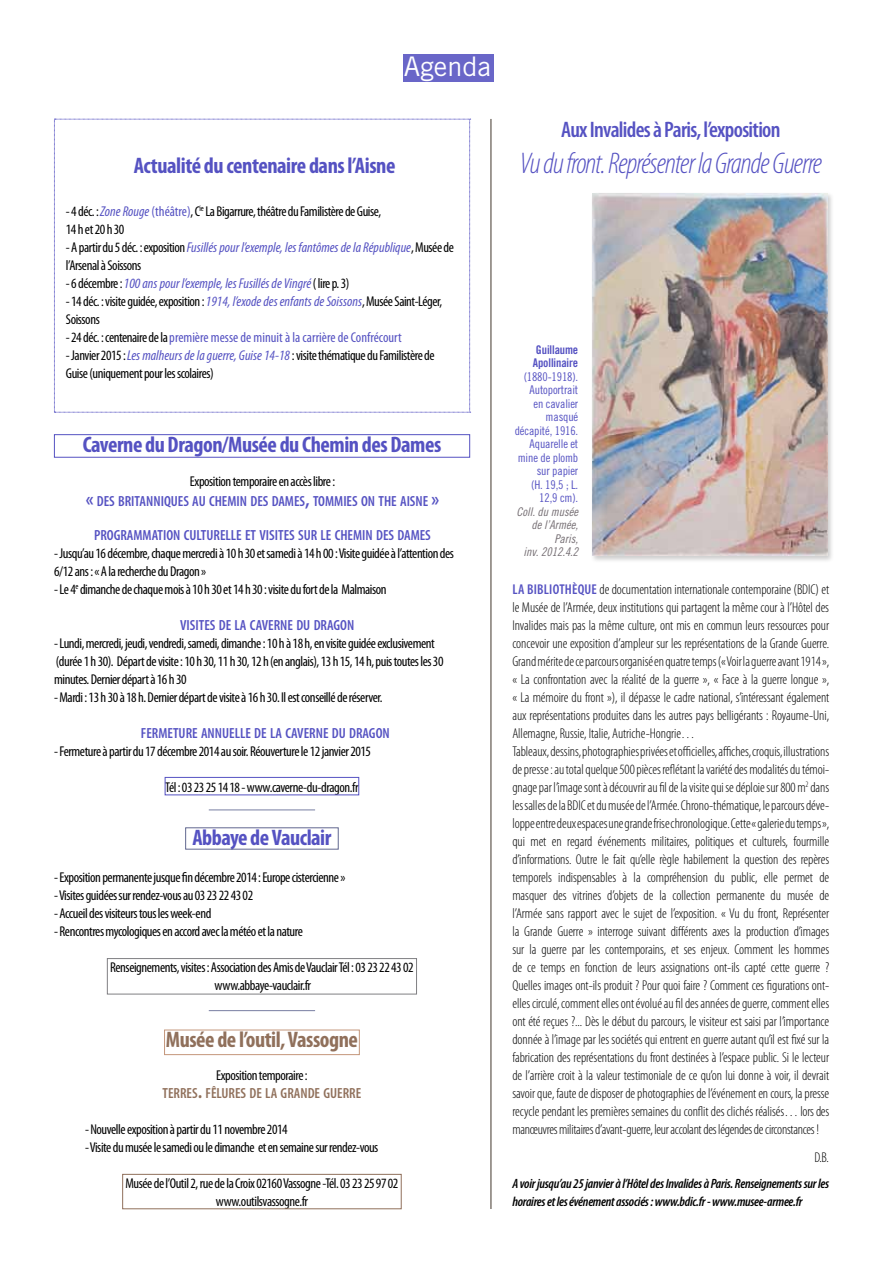
<style>
.page{position:relative;width:893px;height:1263px;background:#fff}
.page>*{position:absolute;margin:0;border:0;box-sizing:border-box;transform-origin:0 0}
.t1{font:italic 300 condensed 30px "Myriad Pro";letter-spacing:-.03em;color:#5552c2}
.t2{font:27px "Trade Gothic";color:#fff}
.t3{font:700 condensed 22.5px "Myriad Pro";letter-spacing:-.02em;color:#5552c2}
.t4{font:600 condensed 22.5px "Myriad Pro";letter-spacing:-.03em;color:#5552c2}
.t5{font:700 condensed 22.5px "Myriad Pro";letter-spacing:-.02em;color:#90705b}
.t6{font:600 condensed 14.7px "Myriad Pro";color:#5552c2}
.t7{font:600 condensed 14.7px "Myriad Pro";color:#90705b}
.t8{font:300 condensed 14.25px/18px "Myriad Pro";letter-spacing:-.005em;color:#000}
.t9{font:condensed 14.25px/18px "Myriad Pro";letter-spacing:-.03em;color:#000}
.t10{font:condensed 14.25px "Myriad Pro";color:#5552c2}
.t11{font:italic condensed 14.25px "Myriad Pro";color:#5552c2}
.t12{font:italic 600 condensed 13.5px/18px "Myriad Pro";letter-spacing:-.02em;color:#000}
.t13{font:12px/13.5px "Trade Gothic LT Std Cn 18";letter-spacing:-.01em;color:#5552c2;text-align:right}
.t14{font:12px/13.5px "Trade Gothic LT Std Cn 18 Obl";color:#756e73;text-align:right}
.t15{font:12px/13.5px "Trade Gothic LT Std Bd Cn 20";letter-spacing:-.01em;color:#5552c2}
.s1{font-style:italic;color:#5552c2}
.s2{color:#5552c2}
.s3{font-style:normal;color:#000}
.s4{color:#000}
.s5{font-size:21px}
.s6{font-weight:600;color:#5552c2}
</style>
<div class="page">
<div style="left:54px;top:434px;width:416px;height:23px;border:1px solid #5552c2"></div>
<div style="left:403px;top:54px;width:90px;height:28px;background:#6966c8"></div>
<div style="left:164px;top:1030px;width:196px;height:25px;border:1px solid #c4977c"></div>
<hr style="left:209px;top:809px;width:106px;height:1px;background:#787ea2">
<hr style="left:209px;top:1010px;width:106px;height:1px;background:#787ea2">
<div style="left:107px;top:958px;width:310px;height:36px;border:1px solid #807f83"></div>
<div style="left:165px;top:777px;width:194px;height:18px;border:1px solid #5552c2"></div>
<hr style="left:491px;top:119px;width:1px;height:1090px;background:#42372c">
<div style="left:122px;top:1174px;width:279px;height:35px;border:1px solid #90705b"></div>
<div style="left:590px;top:192px;width:244px;height:371px;background:#000;opacity:.2"></div>
<img style="left:592px;top:193px;width:235px;height:363px">
<svg style="left:54px;top:119px;width:417px;height:294px"></svg>
<h2 class="t2" style="left:404px;top:50px;width:89px">Agenda</h2>
<h3 class="t3" style="left:134px;top:152px;width:263px">Actualité du centenaire dans l’Aisne</h3>
<p class="t9" style="left:66px;top:202px;width:317px">- 4 déc. : <span class="s1">Zone Rouge</span> <span class="s2">(théâtre)</span>, C<sup>ie</sup> La Bigarrure, théâtre du Familistère de Guise,<br>14 h et 20 h 30</p>
<p class="t9" style="left:66px;top:238px;width:390px">- A partir du 5 déc. : exposition <span class="s1">Fusillés pour l’exemple, les fantômes de la République</span>, Musée de l’Arsenal à Soissons</p>
<p class="t11" style="left:66px;top:275px;width:285px"><span class="s3">- 6 décembre :</span> 100 ans pour l’exemple, les Fusillés de Vingré<span class="s3">( lire p. 3)</span></p>
<p class="t9" style="left:66px;top:292px;width:378px">- 14 déc. : visite guidée, exposition : <span class="s1">1914, l’exode des enfants de Soissons</span>, Musée Saint-Léger,<br>Soissons</p>
<p class="t10" style="left:66px;top:329px;width:337px"><span class="s4">- 24 déc. : centenaire de la</span> première messe de minuit à la carrière de Confrécourt</p>
<p class="t9" style="left:66px;top:346px;width:370px">- Janvier 2015 : <span class="s1">Les malheurs de la guerre, Guise 14-18</span> : visite thématique du Familistère de<br>Guise (uniquement pour les scolaires)</p>
<h3 class="t3" style="left:83px;top:430px;width:360px">Caverne du Dragon/Musée du Chemin des Dames</h3>
<p class="t9" style="left:190px;top:472px;width:147px">Exposition temporaire en accès libre :</p>
<p class="t6" style="left:86px;top:492px;width:355px"><span class="s5">«</span> DES BRITANNIQUES AU CHEMIN DES DAMES<span class="s5">,</span> TOMMIES ON THE AISNE <span class="s5">»</span></p>
<p class="t6" style="left:94px;top:526px;width:338px">PROGRAMMATION CULTURELLE ET VISITES SUR LE CHEMIN DES DAMES</p>
<p class="t9" style="left:54px;top:544px;width:401px">- Jusqu’au 16 décembre, chaque mercredi à 10 h 30 et samedi à 14 h 00 : Visite guidée à l’attention des<br>6/12 ans : « A la recherche du Dragon »</p>
<p class="t9" style="left:54px;top:580px;width:334px">- Le 4<sup>e</sup> dimanche de chaque mois à 10 h 30 et 14 h 30 : visite du fort de la Malmaison</p>
<p class="t6" style="left:180px;top:616px;width:176px">VISITES DE LA CAVERNE DU DRAGON</p>
<p class="t9" style="left:54px;top:634px;width:391px">- Lundi, mercredi, jeudi, vendredi, samedi, dimanche : 10 h à 18 h, en visite guidée exclusivement (durée 1 h 30). Départ de visite : 10 h 30, 11 h 30, 12 h (en anglais), 13 h 15, 14 h, puis toutes les 30 minutes. Dernier départ à 16 h 30</p>
<p class="t9" style="left:54px;top:688px;width:330px">- Mardi : 13 h 30 à 18 h. Dernier départ de visite à 16 h 30. Il est conseillé de réserver.</p>
<p class="t6" style="left:141px;top:724px;width:250px">FERMETURE ANNUELLE DE LA CAVERNE DU DRAGON</p>
<p class="t9" style="left:54px;top:742px;width:318px">- Fermeture à partir du 17 décembre 2014 au soir. Réouverture le 12 janvier 2015</p>
<p class="t9" style="left:165px;top:778px;width:195px">Tél : 03 23 25 14 18 - www.caverne-du-dragon.fr</p>
<h3 class="t3" style="left:192px;top:823px;width:141px">Abbaye de Vauclair</h3>
<p class="t9" style="left:54px;top:868px;width:293px">- Exposition permanente jusque fin décembre 2014 : Europe cistercienne »</p>
<p class="t9" style="left:54px;top:886px;width:200px">- Visites guidées sur rendez-vous au 03 23 22 43 02</p>
<p class="t9" style="left:54px;top:904px;width:159px">- Accueil des visiteurs tous les week-end</p>
<p class="t9" style="left:54px;top:922px;width:250px">- Rencontres mycologiques en accord avec la météo et la nature</p>
<p class="t9" style="left:110px;top:958px;width:305px;text-align:center">Renseignements, visites : Association des Amis de Vauclair Tél : 03 23 22 43 02 www.abbaye-vauclair.fr</p>
<h3 class="t5" style="left:166px;top:1025px;width:194px">Musée de l’outil, Vassogne</h3>
<p class="t9" style="left:216px;top:1066px;width:93px">Exposition temporaire :</p>
<p class="t7" style="left:163px;top:1084px;width:200px">TERRES<span class="s5">.</span> FÊLURES DE LA GRANDE GUERRE</p>
<p class="t9" style="left:85px;top:1120px;width:204px">- Nouvelle exposition à partir du 11 novembre 2014</p>
<p class="t9" style="left:85px;top:1138px;width:295px">- Visite du musée le samedi ou le dimanche et en semaine sur rendez-vous</p>
<p class="t9" style="left:125px;top:1174px;width:274px;text-align:center">Musée de l’Outil 2, rue de la Croix 02160 Vassogne -Tél. 03 23 25 97 02 www.outilsvassogne.fr</p>
<h3 class="t4" style="left:561px;top:116px;width:221px">Aux Invalides à Paris, l’exposition</h3>
<h1 class="t1" style="left:519px;top:146px;width:304px">Vu du front. Représenter la Grande Guerre</h1>
<p class="t15" style="left:533px;top:342px;width:47px">Guillaume<br>Apollinaire</p>
<p class="t13" style="left:515px;top:369px;width:65px">(1880-1918).<br>Autoportrait<br>en cavalier masqué décapité, 1916.<br>Aquarelle et mine de plomb sur papier<br>(H. 19,5 ; L.<br>12,9 cm).</p>
<p class="t14" style="left:516px;top:505px;width:63px">Coll. du musée de l’Armée,<br>Paris,<br>inv. 2012.4.2</p>
<p class="t8" style="left:512px;top:580px;width:318px"><span class="s6">La Bibliothèque</span> de documentation internationale contemporaine (BDIC) et le Musée de l’Armée, deux institutions qui partagent la même cour à l’Hôtel des Invalides mais pas la même culture, ont mis en commun leurs ressources pour concevoir une exposition d’ampleur sur les représentations de la Grande Guerre.<br>Grand mérite de ce parcours organisé en quatre temps (« Voir la guerre avant 1914 », « La confrontation avec la réalité de la guerre », « Face à la guerre longue », « La mémoire du front »), il dépasse le cadre national, s’intéressant également aux représentations produites dans les autres pays belligérants : Royaume-Uni, Allemagne, Russie, Italie, Autriche-Hongrie…<br>Tableaux, dessins, photographies privées et officielles, affiches, croquis, illustrations de presse : au total quelque 500 pièces reflétant la variété des modalités du témoi&shy;gnage par l’image sont à découvrir au fil de la visite qui se déploie sur 800 m<sup>2</sup> dans les salles de la BDIC et du musée de l’Armée. Chrono-thématique, le parcours déve&shy;loppe entre deux espaces une grande frise chronologique. Cette « galerie du temps », qui met en regard événements militaires, politiques et culturels, fourmille d’informations. Outre le fait qu’elle règle habilement la question des repères temporels indispensables à la compréhension du public, elle permet de masquer des vitrines d’objets de la collection permanente du musée de l’Armée sans rapport avec le sujet de l’exposition. « Vu du front, Représenter la Grande Guerre » interroge suivant différents axes la production d’images sur la guerre par les contemporains, et ses enjeux. Comment les hommes de ce temps en fonction de leurs assignations ont-ils capté cette guerre ?<br>Quelles images ont-ils produit ? Pour quoi faire ? Comment ces figurations ont&shy;elles circulé, comment elles ont évolué au fil des années de guerre, comment elles ont été reçues ?... Dès le début du parcours, le visiteur est saisi par l’importance donnée à l’image par les sociétés qui entrent en guerre autant qu’il est fixé sur la fabrication des représentations du front destinées à l’espace public. Si le lecteur de l’arrière croit à la valeur testimoniale de ce qu’on lui donne à voir, il devrait savoir que, faute de disposer de photographies de l’événement en cours, la presse recycle pendant les premières semaines du conflit des clichés réalisés… lors des manœuvres militaires d’avant-guerre, leur accolant des légendes de circonstances !</p>
<p class="t8" style="left:814px;top:1148px;width:16px">D.B.</p>
<p class="t12" style="left:512px;top:1174px;width:318px">A voir jusqu’au 25 janvier à l’Hôtel des Invalides à Paris. Renseignements sur les horaires et les événement associés : www.bdic.fr - www.musee-armee.fr</p>
</div>
